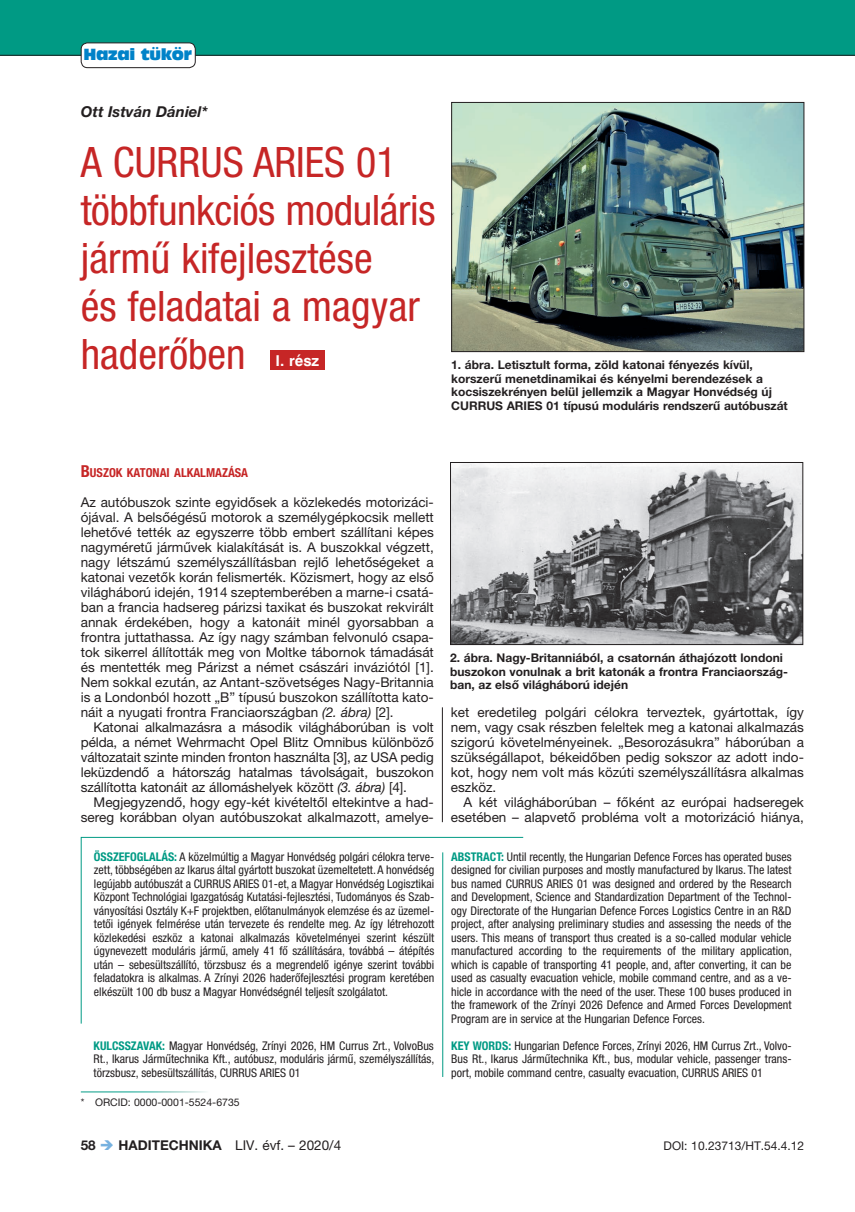
<style>
.page{position:relative;width:855px;height:1212px;background:#fff}
.page>*{position:absolute;margin:0;border:0;box-sizing:border-box;transform-origin:0 0}
.t1{font:condensed 42px/48px "Helvetica Neue LT Pro";color:#c62626}
.t2{font:italic 700 15px "Helvetica Neue LT Pro";color:#231f20}
.t3{font:15px "Antique Olive Compact";letter-spacing:-.02em;color:#0082c8}
.t4{font:15px "Swiss 721 HU Bold";color:#fff}
.t5{font:13.5px/15px "Helvetica Neue LT Pro";color:#231f20;text-align:justify}
.t6{font:700 condensed 12.3px "Helvetica Neue LT Pro";color:#c62626}
.t7{font:condensed 12px/13.5px "Helvetica Neue LT Pro";color:#231f20;text-align:justify}
.t8{font:700 12px/13.5px "Helvetica Neue LT Pro";color:#231f20}
.t9{font:12px "Helvetica Neue LT Pro";color:#231f20}
.t10{font:10.5px "Helvetica Neue LT Pro";color:#231f20}
.s1{font-size:16.5px}
.s2{font-style:italic}
.s3{font-weight:700;color:#009a84}
.s4{font-weight:700}
.s5{color:#76b1df}
</style>
<div class="page">
<hr style="left:442px;top:852px;width:1px;height:225px;background:#009a84">
<svg style="left:80px;top:837px;width:444px;height:187px"></svg>
<div style="left:0;top:0;width:855px;height:55px;background:#009a84"></div>
<hr style="left:0;top:55px;width:855px;height:1px;background:#231f20">
<div style="left:81px;top:43px;width:114px;height:25px;background:#fff;border-radius:6px"></div>
<div style="left:81px;top:43px;width:115px;height:25px;border:1px solid #231f20;border-radius:6px"></div>
<div style="left:270px;top:350px;width:54px;height:20px;background:#c62626"></div>
<img style="left:453px;top:104px;width:349px;height:246px">
<div style="left:451px;top:102px;width:353px;height:250px;border:1px solid #231f20"></div>
<img style="left:452px;top:464px;width:349px;height:179px">
<div style="left:450px;top:462px;width:353px;height:183px;border:1px solid #231f20"></div>
<hr style="left:442px;top:707px;width:1px;height:115px;background:#231f20">
<p class="t3" style="left:83px;top:44px;width:110px">Hazai tükör</p>
<p class="t2" style="left:81px;top:102px;width:128px">Ott István Dániel*</p>
<h1 class="t1" style="left:81px;top:138px;width:356px">A CURRUS ARIES 01 többfunkciós moduláris jármű kifejlesztése<br>és feladatai a magyar haderőben</h1>
<p class="t4" style="left:275px;top:352px;width:45px">I. rész</p>
<p class="t8" style="left:451px;top:358px;width:338px">1. ábra. Letisztult forma, zöld katonai fényezés kívül, korszerű menetdinamikai és kényelmi berendezések a kocsiszekrényen belül jellemzik a Magyar Honvédség új CURRUS ARIES 01 típusú moduláris rendszerű autóbuszát</p>
<p class="t6" style="left:81px;top:465px;width:169px"><span class="s1">B</span>USZOK KATONAI ALKALMAZÁSA</p>
<p class="t5" style="left:81px;top:495px;width:354px">Az autóbuszok szinte egyidősek a közlekedés motorizáci&shy;ójával. A belsőégésű motorok a személygépkocsik mellett lehetővé tették az egyszerre több embert szállítani képes nagyméretű járművek kialakítását is. A buszokkal végzett, nagy létszámú személyszállításban rejlő lehetőségeket a katonai vezetők korán felismerték. Közismert, hogy az első világháború idején, 1914 szeptemberében a marne-i csatá&shy;ban a francia hadsereg párizsi taxikat és buszokat rekvirált annak érdekében, hogy a katonáit minél gyorsabban a frontra juttathassa. Az így nagy számban felvonuló csapa&shy;tok sikerrel állították meg von Moltke tábornok támadását és mentették meg Párizst a német császári inváziótól [1].<br>Nem sokkal ezután, az Antant-szövetséges Nagy-Britannia is a Londonból hozott „B” típusú buszokon szállította kato&shy;náit a nyugati frontra Franciaországban <span class="s2">(2. ábra)</span> [2].</p>
<p class="t5" style="left:81px;top:720px;width:354px;text-indent:13px">Katonai alkalmazásra a második világháborúban is volt példa, a német Wehrmacht Opel Blitz Omnibus különböző változatait szinte minden fronton használta [3], az USA pedig leküzdendő a hátország hatalmas távolságait, buszokon szállította katonáit az állomáshelyek között <span class="s2">(3. ábra)</span> [4].</p>
<p class="t5" style="left:81px;top:795px;width:354px;text-align:right">Megjegyzendő, hogy egy-két kivételtől eltekintve a had&shy;sereg korábban olyan autóbuszokat alkalmazott, amelye-</p>
<p class="t8" style="left:450px;top:651px;width:339px">2. ábra. Nagy-Britanniából, a csatornán áthajózott londoni buszokon vonulnak a brit katonák a frontra Franciaország&shy;ban, az első világháború idején</p>
<p class="t5" style="left:451px;top:705px;width:354px">ket eredetileg polgári célokra terveztek, gyártottak, így nem, vagy csak részben feleltek meg a katonai alkalmazás szigorú követelményeinek. „Besorozásukra” háborúban a szükségállapot, békeidőben pedig sokszor az adott indo&shy;kot, hogy nem volt más közúti személyszállításra alkalmas eszköz.</p>
<p class="t5" style="left:451px;top:795px;width:354px;text-align:right">A két világháborúban – főként az európai hadseregek esetében – alapvető probléma volt a motorizáció hiánya,</p>
<p class="t7" style="left:94px;top:850px;width:342px"><span class="s3">ÖSSZEFOGLALÁS:</span> A közelmúltig a Magyar Honvédség polgári célokra terve&shy;zett, többségében az Ikarus által gyártott buszokat üzemeltetett. A honvédség legújabb autóbuszát a CURRUS ARIES 01-et, a Magyar Honvédség Logisztikai Központ Technológiai Igazgatóság Kutatási-fejlesztési, Tudományos és Szab&shy;ványosítási Osztály K+F projektben, előtanulmányok elemzése és az üzemel&shy;tetői igények felmérése után tervezete és rendelte meg. Az így létrehozott közlekedési eszköz a katonai alkalmazás követelményei szerint készült úgynevezett moduláris jármű, amely 41 fő szállítására, továbbá – átépítés után – sebesültszállító, törzsbusz és a megrendelő igénye szerint további feladatokra is alkalmas. A Zrínyi 2026 haderőfejlesztési program keretében elkészült 100 db busz a Magyar Honvédségnél teljesít szolgálatot.</p>
<p class="t7" style="left:451px;top:850px;width:342px"><span class="s3">ABSTRACT:</span> Until recently, the Hungarian Defence Forces has operated buses designed for civilian purposes and mostly manufactured by Ikarus. The latest bus named CURRUS ARIES 01 was designed and ordered by the Research and Development, Science and Standardization Department of the Technol&shy;ogy Directorate of the Hungarian Defence Forces Logistics Centre in an R&amp;D project, after analysing preliminary studies and assessing the needs of the users. This means of transport thus created is a so-called modular vehicle manufactured according to the requirements of the military application, which is capable of transporting 41 people, and, after converting, it can be used as casualty evacuation vehicle, mobile command centre, and as a ve&shy;hicle in accordance with the need of the user. These 100 buses produced in the framework of the Zrínyi 2026 Defence and Armed Forces Development Program are in service at the Hungarian Defence Forces.</p>
<p class="t7" style="left:451px;top:1039px;width:342px"><span class="s3">KEY WORDS:</span> Hungarian Defence Forces, Zrínyi 2026, HM Currus Zrt., Volvo-Bus Rt., Ikarus Járműtechnika Kft., bus, modular vehicle, passenger trans&shy;port, mobile command centre, casualty evacuation, CURRUS ARIES 01</p>
<p class="t7" style="left:94px;top:1039px;width:342px"><span class="s3">KULCSSZAVAK:</span> Magyar Honvédség, Zrínyi 2026, HM Currus Zrt., VolvoBus Rt., Ikarus Járműtechnika Kft., autóbusz, moduláris jármű, személyszállítás, törzsbusz, sebesültszállítás, CURRUS ARIES 01</p>
<p class="t10" style="left:81px;top:1096px;width:160px">* ORCID: 0000-0001-5524-6735</p>
<p class="t5" style="left:81px;top:1137px;width:262px"><span class="s4">58</span> <span class="s5">➔</span> <span class="s4">HADITECHNIKA</span> LIV. évf. – 2020/4</p>
<p class="t9" style="left:663px;top:1139px;width:142px">DOI: 10.23713/HT.54.4.12</p>
</div>
